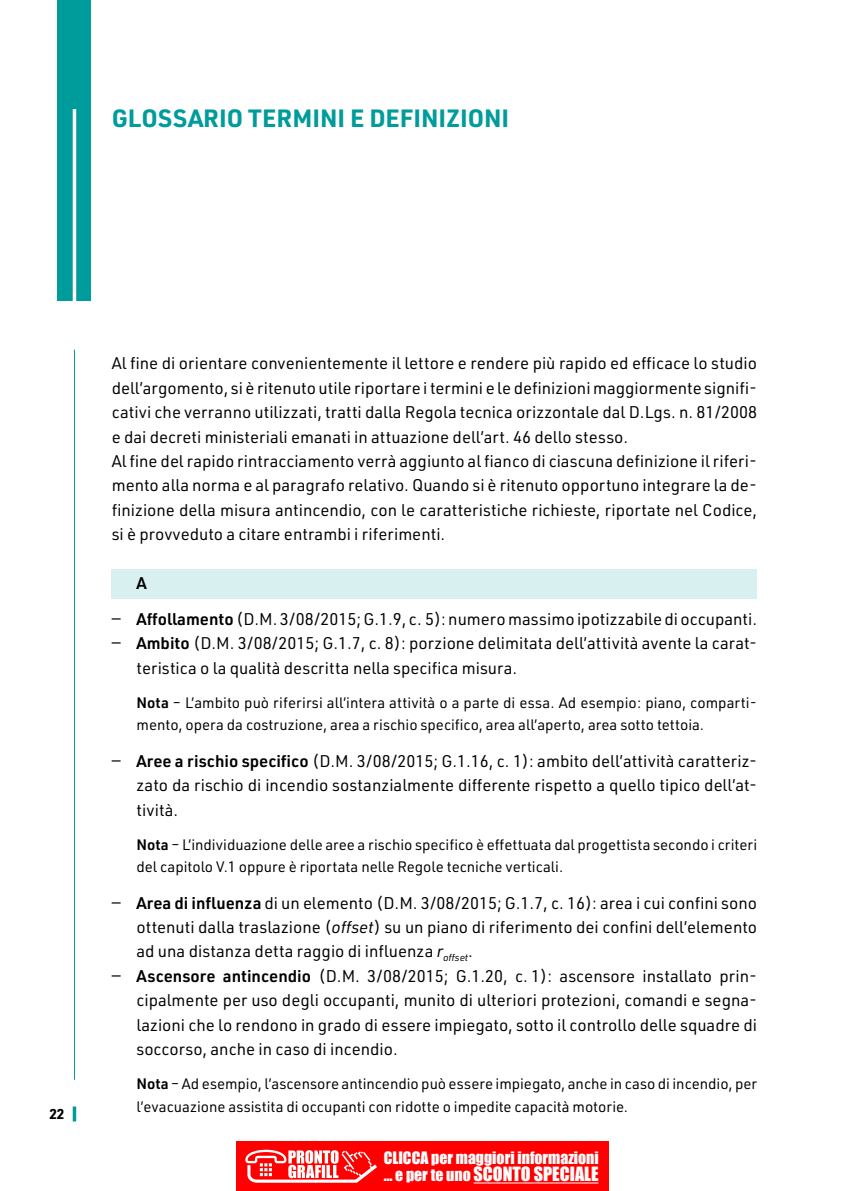
<style>
.page{position:relative;width:844px;height:1191px;background:#fff}
.page>*{position:absolute;margin:0;border:0;box-sizing:border-box;transform-origin:0 0}
.t1{font:700 24.5px "URWDIN";color:#009b9b}
.t2{font:18.03px "Impact";color:#fff}
.t3{font:16.62px/24.3px "URWDIN";color:#000}
.t4{font:15.75px "Impact";color:#fff}
.t5{font:14.88px/22.4px "URWDIN";color:#000}
.t6{font:700 14px "URWDIN";color:#000}
.s1{font-weight:600}
.s2{font-style:italic}
.s3{font-size:15.75px}
</style>
<div class="page">
<div style="left:58px;top:0;width:33px;height:300px;background:#009b9b"></div>
<hr style="left:73px;top:109px;width:3px;height:216px;background:#fff">
<hr style="left:74px;top:349px;width:1px;height:730px;background:#009b9b">
<hr style="left:73px;top:1106px;width:3px;height:15px;background:#009b9b">
<div style="left:112px;top:569px;width:644px;height:29px;background:#d9f0f0"></div>
<div style="left:236px;top:1141px;width:372px;height:50px;background:#f00"></div>
<hr style="left:473px;top:1182px;width:125px;height:1px;background:#fff">
<svg style="left:245px;top:1149px;width:132px;height:34px"></svg>
<h1 class="t1" style="left:112px;top:101px;width:399px">GLOSSARIO TERMINI E DEFINIZIONI</h1>
<p class="t6" style="left:49px;top:1104px;width:17px">22</p>
<p class="t3" style="left:112px;top:351px;width:646px">Al fine di orientare convenientemente il lettore e rendere più rapido ed efficace lo studio dell’argomento, si è ritenuto utile riportare i termini e le definizioni maggiormente signifi&shy;cativi che verranno utilizzati, tratti dalla Regola tecnica orizzontale dal D.Lgs. n. 81/2008 e dai decreti ministeriali emanati in attuazione dell’art. 46 dello stesso.<br>Al fine del rapido rintracciamento verrà aggiunto al fianco di ciascuna definizione il riferi&shy;mento alla norma e al paragrafo relativo. Quando si è ritenuto opportuno integrare la de&shy;finizione della misura antincendio, con le caratteristiche richieste, riportate nel Codice, si è provveduto a citare entrambi i riferimenti.</p>
<p class="t3" style="left:112px;top:564px;width:646px;line-height:36.4px;text-indent:25px"><span class="s1">A<br></span>― <span class="s1">Affollamento</span> (D.M. 3/08/2015; G.1.9, c. 5): numero massimo ipotizzabile di occupanti.</p>
<p class="t3" style="left:136px;top:631px;width:622px;text-indent:-25px">― <span class="s1">Ambito</span> (D.M. 3/08/2015; G.1.7, c. 8): porzione delimitata dell’attività avente la carat&shy;teristica o la qualità descritta nella specifica misura.</p>
<p class="t5" style="left:136px;top:691px;width:621px"><span class="s1">Nota</span> – L’ambito può riferirsi all’intera attività o a parte di essa. Ad esempio: piano, comparti&shy;mento, opera da costruzione, area a rischio specifico, area all’aperto, area sotto tettoia.</p>
<p class="t3" style="left:136px;top:748px;width:622px;text-align:justify;text-indent:-25px">― <span class="s1">Aree a rischio specifico</span> (D.M. 3/08/2015; G.1.16, c. 1): ambito dell’attività caratteriz&shy;zato da rischio di incendio sostanzialmente differente rispetto a quello tipico dell’at&shy;tività.</p>
<p class="t5" style="left:136px;top:833px;width:622px"><span class="s1">Nota</span> – L’individuazione delle aree a rischio specifico è effettuata dal progettista secondo i criteri del capitolo V.1 oppure è riportata nelle Regole tecniche verticali.</p>
<p class="t3" style="left:112px;top:890px;width:646px">― <span class="s1">Area di influenza</span> di un elemento (D.M. 3/08/2015; G.1.7, c. 16): area i cui confini sono</p>
<p class="t3" style="left:136px;top:914px;width:622px">ottenuti dalla traslazione (<span class="s2">offset</span>) su un piano di riferimento dei confini dell’elemento</p>
<p class="t3" style="left:136px;top:938px;width:338px">ad una distanza detta raggio di influenza <span class="s2">r</span><sub>offset</sub>.</p>
<p class="t3" style="left:112px;top:963px;width:643px">― <span class="s1">Ascensore antincendio</span> (D.M. 3/08/2015; G.1.20, c. 1): ascensore installato prin-</p>
<p class="t3" style="left:136px;top:987px;width:622px">cipalmente per uso degli occupanti, munito di ulteriori protezioni, comandi e segna-</p>
<p class="t3" style="left:136px;top:1012px;width:622px">lazioni che lo rendono in grado di essere impiegato, sotto il controllo delle squadre di</p>
<p class="t3" style="left:136px;top:1036px;width:262px">soccorso, anche in caso di incendio.</p>
<p class="t5" style="left:136px;top:1072px;width:622px"><span class="s1">Nota</span> – Ad esempio, l’ascensore antincendio può essere impiegato, anche in caso di incendio, per l’evacuazione assistita di occupanti con ridotte o impedite capacità motorie.</p>
<p class="t4" style="left:383px;top:1145px;width:216px">CLICCA per maggiori informazioni</p>
<p class="t2" style="left:383px;top:1160px;width:216px"><span class="s3">… e per te uno</span> SCONTO SPECIALE</p>
</div>
